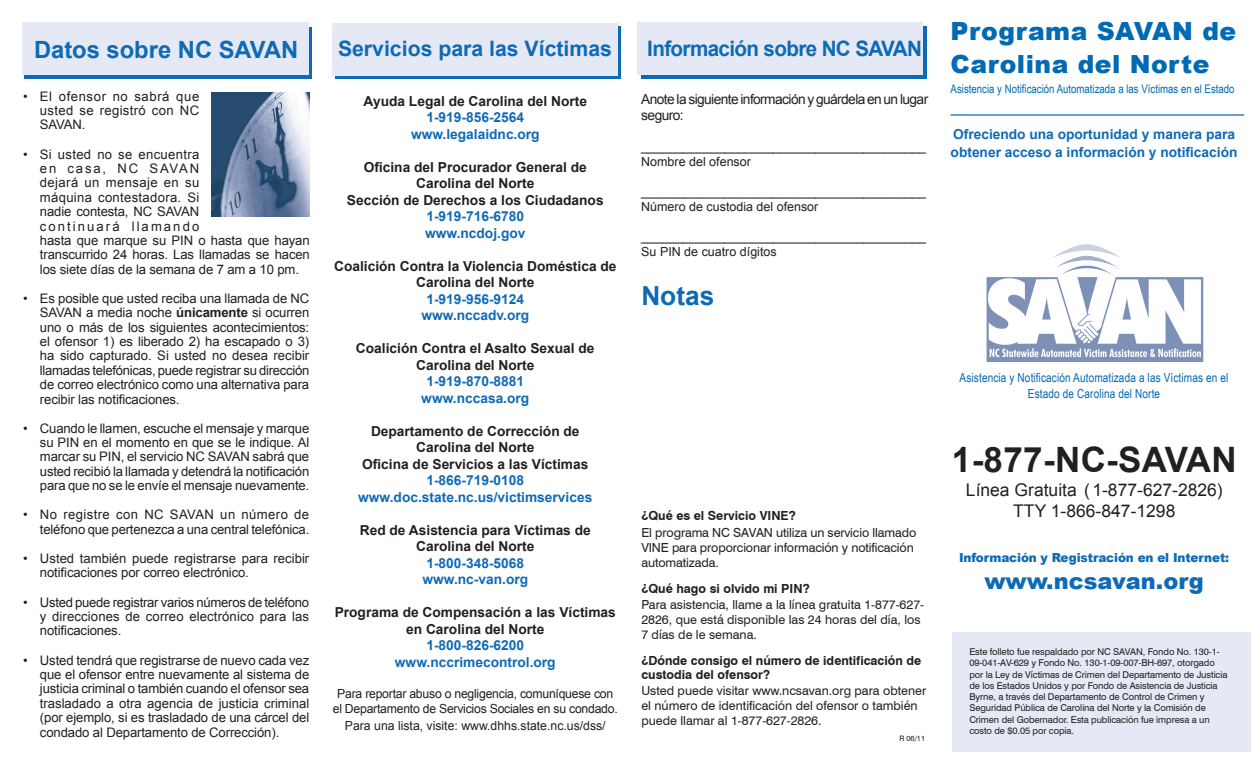
<style>
.page{position:relative;width:1260px;height:765px;background:#fff}
.page>*{position:absolute;margin:0;border:0;box-sizing:border-box;transform-origin:0 0}
.t1{font:700 35px "Arial";letter-spacing:.01em;color:#231f20}
.t2{font:700 26.25px "Arial";color:#0f6ab5}
.t3{font:900 25px/33px "Arial";letter-spacing:.02em;color:#006ab4}
.t4{font:700 23.75px "Arial";color:#0f6ab5}
.t5{font:900 22.5px "Arial";color:#0f6ab5}
.t6{font:700 21.25px "Arial";color:#0f6ab5}
.t7{font:700 21.25px "Arial";letter-spacing:-.03em;color:#0f6ab5}
.t8{font:17.5px/21px "Arial";color:#231f20;text-align:center}
.t9{font:700 13.75px/16.5px "Arial";color:#231f20;text-align:center}
.t10{font:700 13.75px/16.5px "Arial";color:#0f6ab5;text-align:center}
.t11{font:13.75px/16.5px "Arial";letter-spacing:-.04em;color:#231f20}
.t12{font:13.12px/14.4px "Arial";letter-spacing:-.01em;color:#231f20;text-align:justify}
.t13{font:12.5px/15px "Swiss 721 BT";color:#231f20}
.t14{font:12.5px "Arial";color:#231f20}
.t15{font:700 12.5px/13.8px "Swiss 721 BT";color:#231f20}
.t16{font:12.5px/15px "Arial";letter-spacing:-.02em;color:#231f20;text-align:center}
.t17{font:12.5px/16.2px "Arial Narrow";letter-spacing:.01em;color:#006ab4;text-align:center}
.t18{font:900 12.5px "Arial";letter-spacing:-.01em;color:#0f6ab5;scale:.96 1}
.t19{font:11.88px "Arial Narrow";color:#006ab4}
.t20{font:9.38px/11.2px "Swiss 721 BT";letter-spacing:-.01em;color:#231f20}
.t21{font:7.5px "Swiss 721 BT";color:#231f20}
.s1{font-weight:700}
</style>
<div class="page">
<div style="left:952px;top:633px;width:298px;height:119px;background:#e4e9f5"></div>
<hr style="left:951px;top:114px;width:293px;height:2px;background:#0f6ab5">
<div style="left:641px;top:26px;width:286px;height:53px;background:#0f6ab5"></div>
<div style="left:638px;top:22px;width:285px;height:53px;background:#e4e9f5"></div>
<div style="left:335px;top:26px;width:286px;height:53px;background:#0f6ab5"></div>
<div style="left:332px;top:23px;width:286px;height:53px;background:#e4e9f5"></div>
<div style="left:24px;top:27px;width:288px;height:51px;background:#0f6ab5"></div>
<div style="left:22px;top:22px;width:287px;height:53px;background:#e4e9f5"></div>
<img style="left:212px;top:92px;width:97px;height:125px">
<img style="left:986px;top:244px;width:218px;height:118px">
<p class="t4" style="left:34px;top:33px;width:266px">Datos sobre NC SAVAN</p>
<p class="t6" style="left:338px;top:34px;width:276px">Servicios para las Víctimas</p>
<p class="t12" style="left:40px;top:89px;width:161px;text-indent:-17px">• El ofensor no sabrá que usted se registró con NC SAVAN.</p>
<p class="t12" style="left:40px;top:147px;width:271px;text-align:left;text-indent:-17px">• Si usted no se encuentra<br>en casa, NC SAVAN<br>dejará un mensaje en su<br>máquina contestadora. Si<br>nadie contesta, NC SAVAN<br>continuará llamando<br>hasta que marque su PIN o hasta que hayan transcurrido 24 horas. Las llamadas se hacen los siete días de la semana de 7 am a 10 pm.</p>
<p class="t12" style="left:40px;top:291px;width:271px;text-indent:-17px">• Es posible que usted reciba una llamada de NC SAVAN a media noche <span class="s1">únicamente</span> si ocurren uno o más de los siguientes acontecimientos: el ofensor 1) es liberado 2) ha escapado o 3) ha sido capturado. Si usted no desea recibir llamadas telefónicas, puede registrar su dirección de correo electrónico como una alternativa para recibir las notificaciones.</p>
<p class="t12" style="left:40px;top:421px;width:271px;text-indent:-17px">• Cuando le llamen, escuche el mensaje y marque su PIN en el momento en que se le indique. Al marcar su PIN, el servicio NC SAVAN sabrá que usted recibió la llamada y detendrá la notificación para que no se le envíe el mensaje nuevamente.</p>
<p class="t12" style="left:23px;top:508px;width:288px;text-align:right">• No registre con NC SAVAN un número de teléfono que pertenezca a una central telefónica.</p>
<p class="t12" style="left:40px;top:551px;width:271px;text-indent:-17px">• Usted también puede registrarse para recibir notificaciones por correo electrónico.</p>
<p class="t12" style="left:40px;top:595px;width:271px;text-indent:-17px">• Usted puede registrar varios números de teléfono y direcciones de correo electrónico para las notificaciones.</p>
<p class="t12" style="left:40px;top:653px;width:271px;text-indent:-17px">• Usted tendrá que registrarse de nuevo cada vez que el ofensor entre nuevamente al sistema de justicia criminal o también cuando el ofensor sea trasladado a otra agencia de justicia criminal (por ejemplo, si es trasladado de una cárcel del condado al Departamento de Corrección).</p>
<p class="t9" style="left:364px;top:93px;width:225px">Ayuda Legal de Carolina del Norte</p>
<p class="t10" style="left:411px;top:109px;width:130px">1-919-856-2564 www.legalaidnc.org</p>
<p class="t9" style="left:364px;top:159px;width:225px">Oficina del Procurador General de</p>
<p class="t9" style="left:416px;top:175px;width:120px">Carolina del Norte</p>
<p class="t9" style="left:347px;top:192px;width:258px">Sección de Derechos a los Ciudadanos</p>
<p class="t10" style="left:425px;top:208px;width:102px;text-align:left">1-919-716-6780 www.ncdoj.gov</p>
<p class="t9" style="left:334px;top:258px;width:284px">Coalición Contra la Violencia Doméstica de<br>Carolina del Norte</p>
<p class="t10" style="left:421px;top:291px;width:109px">1-919-956-9124 www.nccadv.org</p>
<p class="t9" style="left:356px;top:340px;width:240px">Coalición Contra el Asalto Sexual de</p>
<p class="t9" style="left:416px;top:357px;width:120px">Carolina del Norte</p>
<p class="t10" style="left:421px;top:373px;width:109px">1-919-870-8881 www.nccasa.org</p>
<p class="t9" style="left:371px;top:423px;width:210px">Departamento de Corrección de</p>
<p class="t9" style="left:416px;top:439px;width:120px">Carolina del Norte</p>
<p class="t9" style="left:362px;top:456px;width:228px">Oficina de Servicios a las Víctimas</p>
<p class="t10" style="left:358px;top:472px;width:236px">1-866-719-0108 www.doc.state.nc.us/victimservices</p>
<p class="t9" style="left:360px;top:522px;width:233px">Red de Asistencia para Víctimas de</p>
<p class="t9" style="left:416px;top:538px;width:120px">Carolina del Norte</p>
<p class="t10" style="left:422px;top:555px;width:107px;text-align:left">1-800-348-5068 www.nc-van.org</p>
<p class="t9" style="left:335px;top:604px;width:283px">Programa de Compensación a las Víctimas en Carolina del Norte</p>
<p class="t10" style="left:395px;top:637px;width:162px">1-800-826-6200 www.nccrimecontrol.org</p>
<p class="t16" style="left:333px;top:686px;width:287px">Para reportar abuso o negligencia, comuníquese con el Departamento de Servicios Sociales en su condado.</p>
<p class="t14" style="left:345px;top:717px;width:262px">Para una lista, visite: www.dhhs.state.nc.us/dss/</p>
<p class="t7" style="left:647px;top:34px;width:276px">Información sobre NC SAVAN</p>
<p class="t11" style="left:641px;top:90px;width:289px">Anote la siguiente información y guárdela en un lugar seguro:</p>
<p class="t14" style="left:641px;top:138px;width:286px">_________________________________________</p>
<p class="t14" style="left:641px;top:153px;width:111px">Nombre del ofensor</p>
<p class="t14" style="left:641px;top:183px;width:286px">_________________________________________</p>
<p class="t14" style="left:641px;top:198px;width:179px">Número de custodia del ofensor</p>
<p class="t14" style="left:641px;top:228px;width:286px">_________________________________________</p>
<p class="t14" style="left:641px;top:243px;width:137px">Su PIN de cuatro dígitos</p>
<p class="t2" style="left:641px;top:277px;width:74px">Notas</p>
<p class="t3" style="left:951px;top:14px;width:287px">Programa SAVAN de<br>Carolina del Norte</p>
<p class="t19" style="left:951px;top:80px;width:286px">Asistencia y Notificación Automatizada a las Víctimas en el Estado</p>
<p class="t10" style="left:951px;top:125px;width:288px;line-height:18px;text-align:left">Ofreciendo una oportunidad y manera para obtener acceso a información y notificación</p>
<p class="t15" style="left:641px;top:509px;width:156px">¿Qué es el Servicio VINE?</p>
<p class="t13" style="left:641px;top:525px;width:277px">El programa NC SAVAN utiliza un servicio llamado<br>VINE para proporcionar información y notificación automatizada.</p>
<p class="t15" style="left:641px;top:582px;width:170px">¿Qué hago si olvido mi PIN?</p>
<p class="t13" style="left:641px;top:597px;width:284px">Para asistencia, llame a la línea gratuita 1-877-627-<br>2826, que está disponible las 24 horas del día, los<br>7 días de le semana.</p>
<p class="t15" style="left:641px;top:654px;width:281px">¿Dónde consigo el número de identificación de custodia del ofensor?</p>
<p class="t13" style="left:641px;top:683px;width:286px">Usted puede visitar www.ncsavan.org para obtener el número de identificación del ofensor o también puede llamar al 1-877-627-2826.</p>
<p class="t21" style="left:899px;top:734px;width:27px">R 06/11</p>
<p class="t17" style="left:960px;top:369px;width:270px">Asistencia y Notificación Automatizada a las Víctimas en el<br>Estado de Carolina del Norte</p>
<p class="t1" style="left:952px;top:435px;width:287px">1-877-NC-SAVAN</p>
<p class="t8" style="left:966px;top:479px;width:258px">Línea Gratuita ( 1-877-627-2826)<br>TTY 1-866-847-1298</p>
<p class="t18" style="left:959px;top:549px;width:283px">Información y Registración en el Internet:</p>
<p class="t5" style="left:984px;top:565px;width:221px">www.ncsavan.org</p>
<p class="t20" style="left:969px;top:646px;width:260px">Este folleto fue respaldado por NC SAVAN, Fondo No. 130-1- 09-041-AV-629 y Fondo No. 130-1-09-007-BH-697, otorgado por la Ley de Víctimas de Crimen del Departamento de Justicia de los Estados Unidos y por Fondo de Asistencia de Justicia Byrne, a través del Departamento de Control de Crimen y Seguridad Pública de Carolina del Norte y la Comisión de Crimen del Gobernador. Esta publicación fue impresa a un costo de $0.05 por copia.</p>
</div>
